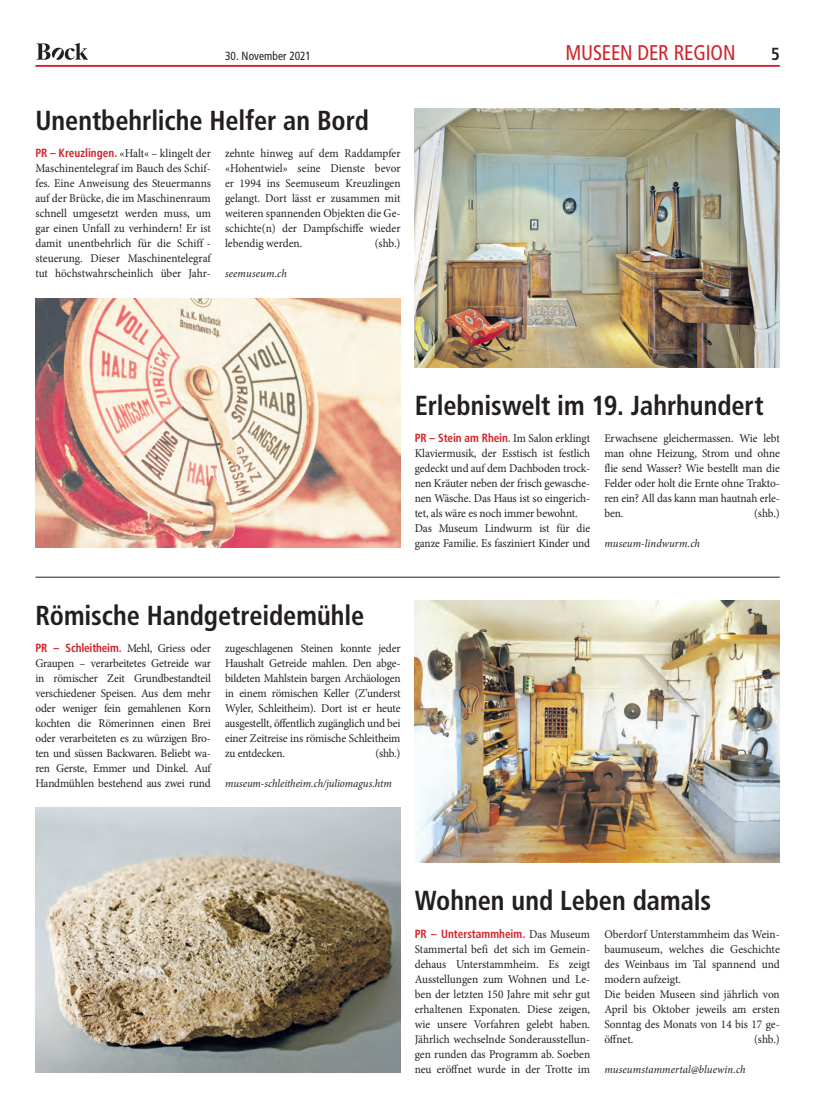
<style>
.page{position:relative;width:833px;height:1117px;background:#fff}
.page>*{position:absolute;margin:0;border:0;box-sizing:border-box;transform-origin:0 0}
.t1{font:700 condensed 27.5px "Frutiger LT Std";color:#231f20;scale:.96 1}
.t2{font:condensed 21.25px "Frutiger LT Std";letter-spacing:-.01em;color:#d1232a;scale:.96 1}
.t3{font:700 condensed 17.5px "Frutiger LT Std";color:#231f20;scale:.96 1}
.t4{font:11.88px/15px "Minion Pro";letter-spacing:-.01em;color:#231f20;text-align:justify;scale:.95 1}
.t5{font:700 condensed 11.88px "Frutiger LT Std";letter-spacing:-.01em;color:#d1232a;scale:.95 1}
.t6{font:condensed 11.88px "Frutiger LT Std";letter-spacing:.005em;color:#231f20;scale:.96 1}
.t7{font:italic 11.25px "Minion Pro";letter-spacing:.005em;color:#231f20;scale:.95 1}
.s1{font-family:"Frutiger LT Std";font-weight:700;font-stretch:condensed;color:#d1232a}
.s2{font-family:"Minion Pro";font-weight:400;font-stretch:normal;color:#231f20}
</style>
<div class="page">
<hr style="left:35px;top:65px;width:745px;height:2px;background:#d1232a">
<svg style="left:36px;top:43px;width:52px;height:17px"></svg>
<hr style="left:35px;top:576px;width:745px;height:1px;background:#231f20">
<img style="left:35px;top:299px;width:365px;height:248px">
<img style="left:415px;top:109px;width:365px;height:258px">
<img style="left:35px;top:807px;width:365px;height:265px">
<img style="left:415px;top:600px;width:365px;height:262px">
<p class="t6" style="left:225px;top:49px;width:91px">30. November 2021</p>
<h2 class="t2" style="left:565px;top:40px;width:179px">MUSEEN DER REGION</h2>
<h3 class="t3" style="left:771px;top:43px;width:11px">5</h3>
<h1 class="t1" style="left:35px;top:104px;width:349px">Unentbehrliche Helfer an Bord</h1>
<p class="t4" style="left:225px;top:146px;width:186px">zehnte hinweg auf dem Raddampfer «Hohentwiel» seine Dienste bevor er 1994 ins Seemuseum Kreuzlingen gelangt. Dort lässt er zusammen mit weiteren spannenden Objekten die Ge&shy;schichte(n) der Dampfschiffe wieder lebendig werden.</p>
<p class="t4" style="left:35px;top:146px;width:186px"><span class="s1">PR – Kreuzlingen.</span> «Halt« – klingelt der Maschinentelegraf im Bauch des Schif&shy;fes. Eine Anweisung des Steuermanns auf der Brücke, die im Maschinenraum schnell umgesetzt werden muss, um gar einen Unfall zu verhindern! Er ist damit unentbehrlich für die Schiff - steuerung. Dieser Maschinentelegraf tut höchstwahrscheinlich über Jahr-</p>
<p class="t4" style="left:375px;top:236px;width:29px">(shb.)</p>
<p class="t7" style="left:225px;top:266px;width:66px">seemuseum.ch</p>
<h1 class="t1" style="left:415px;top:389px;width:365px">Erlebniswelt im 19. Jahrhundert</h1>
<p class="t4" style="left:604px;top:431px;width:186px">Erwachsene gleichermassen. Wie lebt man ohne Heizung, Strom und ohne flie send Wasser? Wie bestellt man die Felder oder holt die Ernte ohne Trakto&shy;ren ein? All das kann man hautnah erle&shy;ben.</p>
<p class="t5" style="left:415px;top:431px;width:186px">PR – Stein am Rhein. <span class="s2">Im Salon erklingt</span></p>
<p class="t4" style="left:415px;top:446px;width:186px;text-align:left">Klaviermusik, der Esstisch ist festlich gedeckt und auf dem Dachboden trock&shy;nen Kräuter neben der frisch gewasche&shy;nen Wäsche. Das Haus ist so eingerich&shy;tet, als wäre es noch immer bewohnt.<br>Das Museum Lindwurm ist für die ganze Familie. Es fasziniert Kinder und</p>
<p class="t4" style="left:754px;top:506px;width:29px">(shb.)</p>
<p class="t7" style="left:604px;top:536px;width:102px">museum-lindwurm.ch</p>
<h1 class="t1" style="left:35px;top:599px;width:344px">Römische Handgetreidemühle</h1>
<p class="t4" style="left:225px;top:641px;width:186px">zugeschlagenen Steinen konnte jeder Haushalt Getreide mahlen. Den abge&shy;bildeten Mahlstein bargen Archäologen in einem römischen Keller (Z’underst Wyler, Schleitheim). Dort ist er heute ausgestellt, öffentlich zugänglich und bei einer Zeitreise ins römische Schleitheim zu entdecken.</p>
<p class="t5" style="left:35px;top:641px;width:186px">PR – Schleitheim. <span class="s2">Mehl, Griess oder</span></p>
<p class="t4" style="left:35px;top:656px;width:186px">Graupen – verarbeitetes Getreide war in römischer Zeit Grundbestandteil verschiedener Speisen. Aus dem mehr oder weniger fein gemahlenen Korn kochten die Römerinnen einen Brei oder verarbeiteten es zu würzigen Bro&shy;ten und süssen Backwaren. Beliebt wa&shy;ren Gerste, Emmer und Dinkel. Auf Handmühlen bestehend aus zwei rund</p>
<p class="t4" style="left:375px;top:746px;width:28px">(shb.)</p>
<p class="t7" style="left:225px;top:776px;width:177px">museum-schleitheim.ch/juliomagus.htm</p>
<h1 class="t1" style="left:415px;top:884px;width:310px">Wohnen und Leben damals</h1>
<p class="t4" style="left:604px;top:926px;width:186px;text-align:left">Oberdorf Unterstammheim das Wein&shy;baumuseum, welches die Geschichte des Weinbaus im Tal spannend und modern aufzeigt.<br>Die beiden Museen sind jährlich von<br>April bis Oktober jeweils am ersten<br>Sonntag des Monats von 14 bis 17 ge&shy;öffnet.</p>
<p class="t5" style="left:415px;top:926px;width:186px">PR – Unterstammheim. <span class="s2">Das Museum</span></p>
<p class="t4" style="left:415px;top:941px;width:186px">Stammertal befi det sich im Gemein&shy;dehaus Unterstammheim. Es zeigt Ausstellungen zum Wohnen und Le&shy;ben der letzten 150 Jahre mit sehr gut erhaltenen Exponaten. Diese zeigen, wie unsere Vorfahren gelebt haben.<br>Jährlich wechselnde Sonderausstellun&shy;gen runden das Programm ab. Soeben neu eröffnet wurde in der Trotte im</p>
<p class="t4" style="left:754px;top:1031px;width:29px">(shb.)</p>
<p class="t7" style="left:604px;top:1061px;width:150px">museumstammertal@bluewin.ch</p>
</div>
